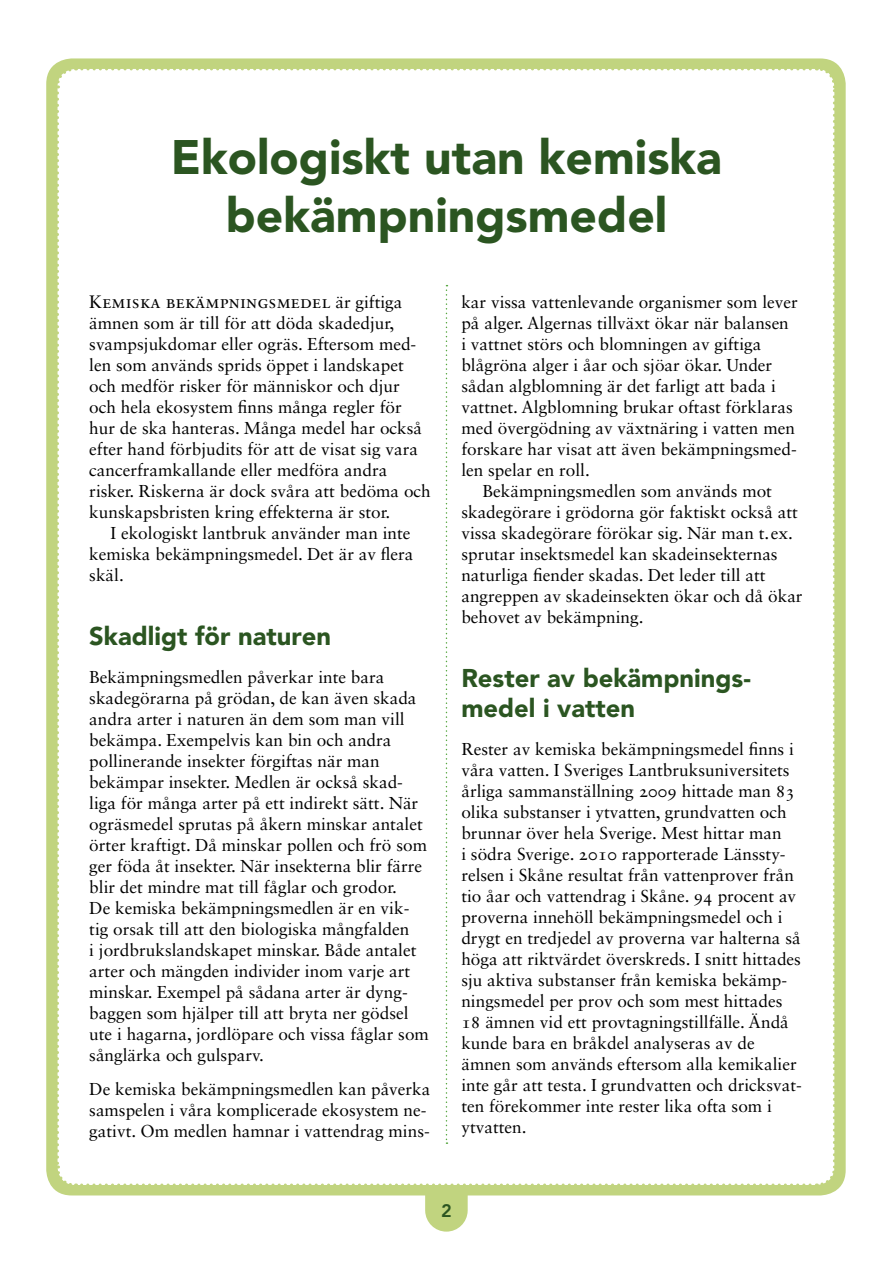
<style>
.page{position:relative;width:893px;height:1263px;background:#fff}
.page>*{position:absolute;margin:0;border:0;box-sizing:border-box;transform-origin:0 0}
.t1{font:900 48px/57.6px "Avenir";color:#2b5521;text-align:center}
.t2{font:900 25.5px/30px "Avenir";color:#2b5521}
.t3{font:18px "Sabon Roman SC";letter-spacing:.01em;color:#000}
.t4{font:800 18px "Avenir";color:#2b5521}
.t5{font:17.25px/21px "Sabon LT Std";color:#000}
.s1{font-family:"Sabon LT Std";font-size:17.25px}
</style>
<div class="page">
<div style="left:46px;top:58px;width:800px;height:1137px;background:#c1d47f;border-radius:26px"></div>
<div style="left:54px;top:69px;width:783px;height:1162px;background:#fff"></div>
<h1 class="t1" style="left:171px;top:128px;width:553px">Ekologiskt utan kemiska bekämpningsmedel</h1>
<p class="t3" style="left:89px;top:291px;width:315px">Kemiska bekämpningsmedel <span class="s1">är giftiga</span></p>
<p class="t5" style="left:89px;top:312px;width:343px">ämnen som är till för att döda skadedjur, svampsjukdomar eller ogräs. Eftersom med&shy;len som används sprids öppet i landskapet och medför risker för människor och djur och hela ekosystem finns många regler för hur de ska hanteras. Många medel har också efter hand förbjudits för att de visat sig vara cancerframkallande eller medföra andra risker. Riskerna är dock svåra att bedöma och kunskapsbristen kring effekterna är stor.</p>
<p class="t5" style="left:89px;top:522px;width:326px;text-indent:21px">I ekologiskt lantbruk använder man inte kemiska bekämpningsmedel. Det är av flera skäl.</p>
<h2 class="t2" style="left:89px;top:621px;width:243px">Skadligt för naturen</h2>
<p class="t5" style="left:89px;top:666px;width:341px">Bekämpningsmedlen påverkar inte bara skadegörarna på grödan, de kan även skada andra arter i naturen än dem som man vill bekämpa. Exempelvis kan bin och andra pollinerande insekter förgiftas när man bekämpar insekter. Medlen är också skad&shy;liga för många arter på ett indirekt sätt. När ogräsmedel sprutas på åkern minskar antalet örter kraftigt. Då minskar pollen och frö som ger föda åt insekter. När insekterna blir färre blir det mindre mat till fåglar och grodor.<br>De kemiska bekämpningsmedlen är en vik&shy;tig orsak till att den biologiska mångfalden<br>i jordbrukslandskapet minskar. Både antalet arter och mängden individer inom varje art minskar. Exempel på sådana arter är dyng&shy;baggen som hjälper till att bryta ner gödsel ute i hagarna, jordlöpare och vissa fåglar som sånglärka och gulsparv.</p>
<p class="t5" style="left:89px;top:1078px;width:343px">De kemiska bekämpningsmedlen kan påverka samspelen i våra komplicerade ekosystem ne&shy;gativt. Om medlen hamnar i vattendrag mins-</p>
<p class="t5" style="left:461px;top:291px;width:338px">kar vissa vattenlevande organismer som lever på alger. Algernas tillväxt ökar när balansen i vattnet störs och blomningen av giftiga blågröna alger i åar och sjöar ökar. Under sådan algblomning är det farligt att bada i vattnet. Algblomning brukar oftast förklaras med övergödning av växtnäring i vatten men forskare har visat att även bekämpningsmed&shy;len spelar en roll.</p>
<p class="t5" style="left:461px;top:480px;width:343px;text-indent:21px">Bekämpningsmedlen som används mot skadegörare i grödorna gör faktiskt också att vissa skadegörare förökar sig. När man t.ex. sprutar insektsmedel kan skadeinsekternas naturliga fiender skadas. Det leder till att angreppen av skadeinsekten ökar och då ökar behovet av bekämpning.</p>
<h2 class="t2" style="left:461px;top:663px;width:291px">Rester av bekämpnings&shy;medel i vatten</h2>
<p class="t5" style="left:461px;top:738px;width:342px">Rester av kemiska bekämpningsmedel finns i våra vatten. I Sveriges Lantbruksuniversitets årliga sammanställning 2009 hittade man 83 olika substanser i ytvatten, grundvatten och brunnar över hela Sverige. Mest hittar man<br>i södra Sverige. 2010 rapporterade Länssty&shy;relsen i Skåne resultat från vattenprover från tio åar och vattendrag i Skåne. 94 procent av proverna innehöll bekämpningsmedel och i drygt en tredjedel av proverna var halterna så höga att riktvärdet överskreds. I snitt hittades sju aktiva substanser från kemiska bekämp&shy;ningsmedel per prov och som mest hittades 18 ämnen vid ett provtagningstillfälle. Ändå kunde bara en bråkdel analyseras av de ämnen som används eftersom alla kemikalier inte går att testa. I grundvatten och dricksvat&shy;ten förekommer inte rester lika ofta som i ytvatten.</p>
<p class="t4" style="left:441px;top:1200px;width:12px">2</p>
</div>
